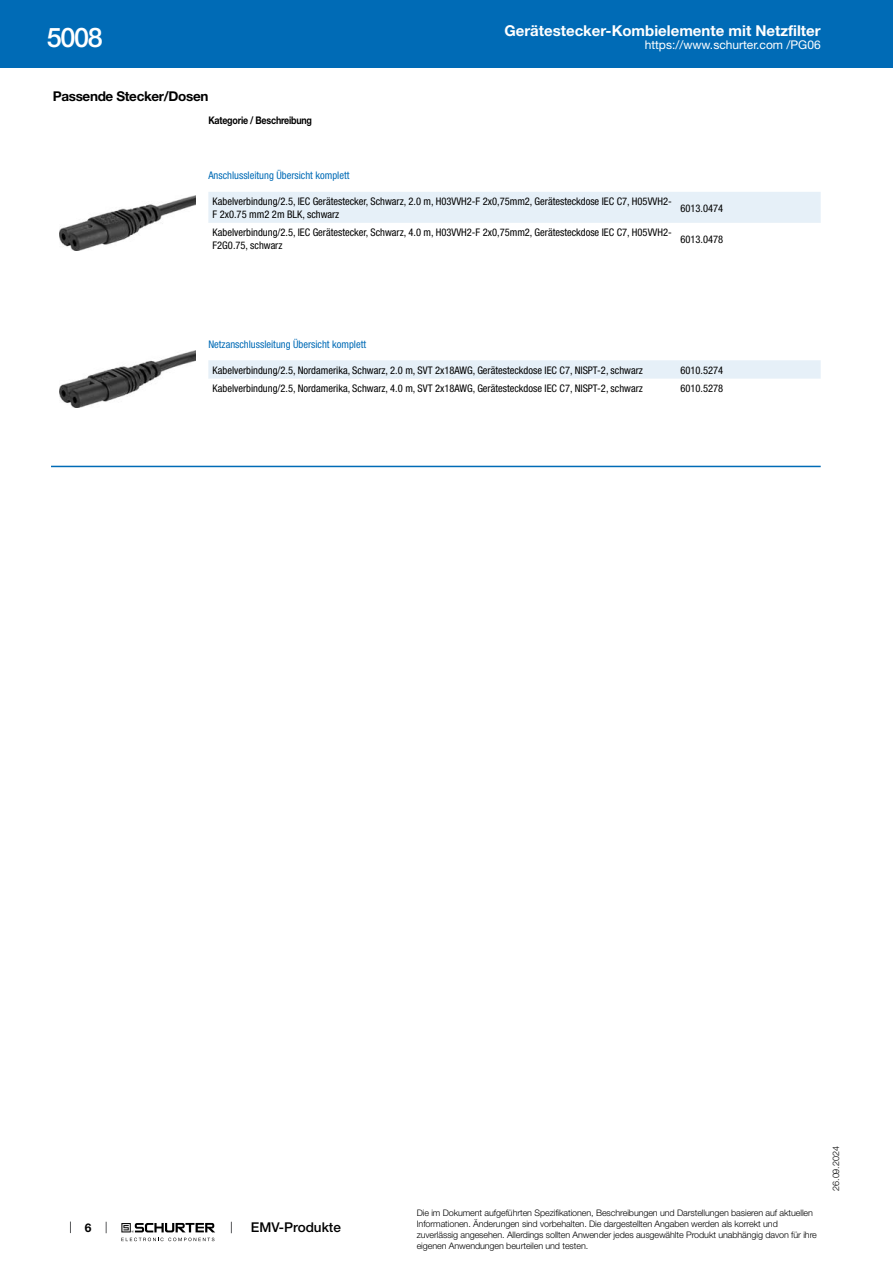
<style>
.page{position:relative;width:893px;height:1263px;background:#fff}
.page>*{position:absolute;margin:0;border:0;box-sizing:border-box;transform-origin:0 0}
.t1{font:500 27px "Helvetica Neue LT";color:#fff}
.t2{font:700 15px "Helvetica Neue LT";color:#fff}
.t3{font:700 13.5px "Helvetica Neue LT";letter-spacing:-.025em;color:#000}
.t4{font:500 13.5px "Helvetica Neue LT";color:#000}
.t5{font:12px "Helvetica Neue LT";color:#fff}
.t6{font:700 12px "Helvetica Neue LT";color:#000}
.t7{font:condensed 10.5px/12.6px "Helvetica Neue LT";color:#000}
.t8{font:condensed 10.5px "Helvetica Neue LT";color:#006bb6}
.t9{font:700 10.5px "Helvetica Neue LT";letter-spacing:-.025em;color:#000;scale:.85 1}
.t10{font:300 9px/10.8px "Helvetica Neue LT";letter-spacing:-.01em;color:#000}
</style>
<div class="page">
<svg style="left:70px;top:1221px;width:1px;height:12px"></svg>
<svg style="left:121px;top:1223px;width:94px;height:18px"></svg>
<div style="left:0;top:0;width:893px;height:68px;background:#006bb6"></div>
<img style="left:60px;top:195px;width:135px;height:55px">
<div style="left:208px;top:192px;width:613px;height:31px;background:#e6f0f8"></div>
<img style="left:60px;top:350px;width:136px;height:57px">
<div style="left:208px;top:360px;width:613px;height:19px;background:#e6f0f8"></div>
<hr style="left:51px;top:466px;width:770px;height:1px;background:#006bb6">
<h1 class="t1" style="left:47px;top:21px;width:57px">5008</h1>
<p class="t3" style="left:53px;top:88px;width:157px">Passende Stecker/Dosen</p>
<p class="t9" style="left:208px;top:114px;width:123px">Kategorie / Beschreibung</p>
<h2 class="t2" style="left:504px;top:21px;width:318px">Gerätestecker-Kombielemente mit Netzfilter</h2>
<p class="t5" style="left:645px;top:38px;width:178px">https://www.schurter.com /PG06</p>
<p class="t8" style="left:208px;top:169px;width:143px">Anschlussleitung Übersicht komplett</p>
<p class="t7" style="left:213px;top:195px;width:461px">Kabelverbindung/2.5, IEC Gerätestecker, Schwarz, 2.0 m, H03VVH2-F 2x0,75mm2, Gerätesteckdose IEC C7, H05VVH2-<br>F 2x0.75 mm2 2m BLK, schwarz</p>
<p class="t7" style="left:680px;top:201px;width:44px">6013.0474</p>
<p class="t7" style="left:213px;top:226px;width:461px">Kabelverbindung/2.5, IEC Gerätestecker, Schwarz, 4.0 m, H03VVH2-F 2x0,75mm2, Gerätesteckdose IEC C7, H05VVH2-<br>F2G0.75, schwarz</p>
<p class="t7" style="left:680px;top:232px;width:44px">6013.0478</p>
<p class="t8" style="left:208px;top:338px;width:159px">Netzanschlussleitung Übersicht komplett</p>
<p class="t7" style="left:213px;top:364px;width:432px">Kabelverbindung/2.5, Nordamerika, Schwarz, 2.0 m, SVT 2x18AWG, Gerätesteckdose IEC C7, NISPT-2, schwarz</p>
<p class="t7" style="left:680px;top:364px;width:44px">6010.5274</p>
<p class="t7" style="left:213px;top:382px;width:432px">Kabelverbindung/2.5, Nordamerika, Schwarz, 4.0 m, SVT 2x18AWG, Gerätesteckdose IEC C7, NISPT-2, schwarz</p>
<p class="t7" style="left:680px;top:382px;width:44px">6010.5278</p>
<p class="t6" style="left:85px;top:1220px;width:8px">6</p>
<p class="t4" style="left:251px;top:1219px;width:92px">EMV-Produkte</p>
<p class="t10" style="left:417px;top:1207px;width:402px">Die im Dokument aufgeführten Spezifikationen, Beschreibungen und Darstellungen basieren auf aktuellen Informationen. Änderungen sind vorbehalten. Die dargestellten Angaben werden als korrekt und zuverlässig angesehen. Allerdings sollten Anwender jedes ausgewählte Produkt unabhängig davon für ihre eigenen Anwendungen beurteilen und testen.</p>
<p class="t10" style="left:830px;top:1191px;width:46px;rotate:-90deg">26.09.2024</p>
</div>
